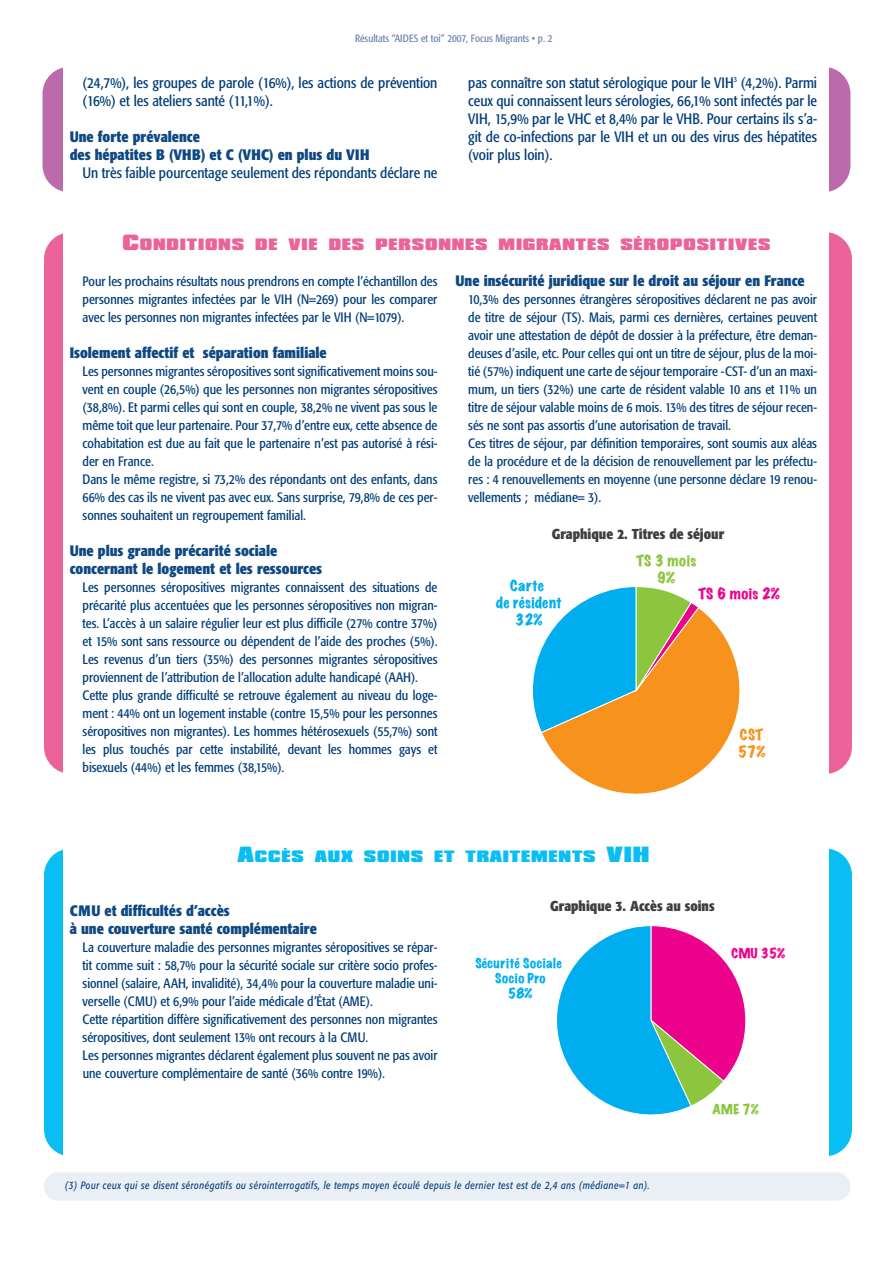
<style>
.page{position:relative;width:893px;height:1263px;background:#fff}
.page>*{position:absolute;margin:0;border:0;box-sizing:border-box;transform-origin:0 0}
.t1{font:condensed 15px/18px "Formata";color:#003d78}
.t2{font:700 condensed 15px/18px "Formata";color:#0f4882}
.t3{font:700 condensed 14.25px "Formata";color:#3e3e3f}
.t4{font:900 14.1px "Compacta BT";letter-spacing:.055em;color:#eb639a;scale:1.11 1}
.t5{font:900 14.1px "Compacta BT";letter-spacing:.055em;color:#09bef2;scale:1.11 1}
.t6{font:expanded 14.1px/17px "Marker Felt";color:#00aeef;text-align:center}
.t7{font:expanded 14.1px/17px "Marker Felt";letter-spacing:.03em;color:#8bc63e;text-align:center}
.t8{font:expanded 14.1px "Marker Felt";letter-spacing:.03em;color:#ed028c}
.t9{font:expanded 14.1px/17px "Marker Felt";color:#f7931d}
.t10{font:condensed 13.5px/18px "Formata";color:#003d78}
.t11{font:expanded 12.6px/15px "Marker Felt";letter-spacing:.035em;color:#00aeef;text-align:center}
.t12{font:expanded 12.6px "Marker Felt";color:#ed028c}
.t13{font:expanded 12.6px "Marker Felt";color:#8bc63e}
.t14{font:italic 10.5px "Formata";letter-spacing:.05em;color:#003d78;scale:.8 1}
.t15{font:condensed 10.5px "Formata";color:#6c83af}
.s1{font-size:18.9px}
</style>
<div class="page">
<div style="left:43px;top:67px;width:807px;height:125px;background:#bb6bab;border-radius:27px"></div>
<div style="left:64px;top:64px;width:765px;height:133px;background:#fff"></div>
<div style="left:44px;top:232px;width:808px;height:542px;background:#eb639a;border-radius:27px"></div>
<div style="left:64px;top:221px;width:765px;height:61px;background:#fff"></div>
<div style="left:64px;top:264px;width:765px;height:539px;background:#fff"></div>
<svg style="left:532px;top:586px;width:208px;height:209px"></svg>
<div style="left:44px;top:848px;width:808px;height:308px;background:#09bef2;border-radius:27px"></div>
<div style="left:64px;top:826px;width:765px;height:66px;background:#fff"></div>
<div style="left:64px;top:891px;width:765px;height:302px;background:#fff"></div>
<svg style="left:556px;top:925px;width:190px;height:190px"></svg>
<div style="left:44px;top:1172px;width:806px;height:28px;background:#eaeef5;border-radius:14px"></div>
<p class="t15" style="left:355px;top:33px;width:199px">Résultats “AIDES et toi” 2007, Focus Migrants • p. 2</p>
<p class="t1" style="left:83px;top:75px;width:356px">(24,7%), les groupes de parole (16%), les actions de prévention (16%) et les ateliers santé (11,1%).</p>
<p class="t2" style="left:70px;top:129px;width:301px">Une forte prévalence<br>des hépatites B (VHB) et C (VHC) en plus du VIH</p>
<p class="t1" style="left:83px;top:165px;width:356px">Un très faible pourcentage seulement des répondants déclare ne</p>
<p class="t1" style="left:468px;top:75px;width:350px;text-align:justify">pas connaître son statut sérologique pour le VIH<sup>3</sup> (4,2%). Parmi ceux qui connaissent leurs sérologies, 66,1% sont infectés par le VIH, 15,9% par le VHC et 8,4% par le VHB. Pour certains ils s’a&shy;git de co-infections par le VIH et un ou des virus des hépatites (voir plus loin).</p>
<p class="t4" style="left:122px;top:239px;width:585px"><span class="s1">C</span>ONDITIONS DE VIE DES PERSONNES MIGRANTES SÉROPOSITIVES</p>
<p class="t10" style="left:83px;top:273px;width:356px;text-align:justify">Pour les prochains résultats nous prendrons en compte l’échantillon des personnes migrantes infectées par le VIH (N=269) pour les comparer avec les personnes non migrantes infectées par le VIH (N=1079).</p>
<p class="t2" style="left:70px;top:345px;width:259px">Isolement affectif et séparation familiale</p>
<p class="t10" style="left:83px;top:363px;width:356px">Les personnes migrantes séropositives sont significativement moins sou&shy;vent en couple (26,5%) que les personnes non migrantes séropositives (38,8%). Et parmi celles qui sont en couple, 38,2% ne vivent pas sous le même toit que leur partenaire. Pour 37,7% d’entre eux, cette absence de cohabitation est due au fait que le partenaire n’est pas autorisé à rési&shy;der en France.<br>Dans le même registre, si 73,2% des répondants ont des enfants, dans 66% des cas ils ne vivent pas avec eux. Sans surprise, 79,8% de ces per&shy;sonnes souhaitent un regroupement familial.</p>
<p class="t2" style="left:70px;top:543px;width:254px">Une plus grande précarité sociale concernant le logement et les ressources</p>
<p class="t10" style="left:83px;top:579px;width:356px">Les personnes séropositives migrantes connaissent des situations de précarité plus accentuées que les personnes séropositives non migran&shy;tes. L’accès à un salaire régulier leur est plus difficile (27% contre 37%) et 15% sont sans ressource ou dépendent de l’aide des proches (5%).<br>Les revenus d’un tiers (35%) des personnes migrantes séropositives proviennent de l’attribution de l’allocation adulte handicapé (AAH).<br>Cette plus grande difficulté se retrouve également au niveau du loge&shy;ment : 44% ont un logement instable (contre 15,5% pour les personnes séropositives non migrantes). Les hommes hétérosexuels (55,7%) sont les plus touchés par cette instabilité, devant les hommes gays et bisexuels (44%) et les femmes (38,15%).</p>
<p class="t2" style="left:455px;top:273px;width:351px">Une insécurité juridique sur le droit au séjour en France</p>
<p class="t10" style="left:468px;top:291px;width:350px">10,3% des personnes étrangères séropositives déclarent ne pas avoir de titre de séjour (TS). Mais, parmi ces dernières, certaines peuvent avoir une attestation de dépôt de dossier à la préfecture, être deman&shy;deuses d’asile, etc. Pour celles qui ont un titre de séjour, plus de la moi&shy;tié (57%) indiquent une carte de séjour temporaire -CST- d’un an maxi&shy;mum, un tiers (32%) une carte de résident valable 10 ans et 11% un titre de séjour valable moins de 6 mois. 13% des titres de séjour recen&shy;sés ne sont pas assortis d’une autorisation de travail.<br>Ces titres de séjour, par définition temporaires, sont soumis aux aléas de la procédure et de la décision de renouvellement par les préfectu&shy;res : 4 renouvellements en moyenne (une personne déclare 19 renou&shy;vellements ; médiane= 3).</p>
<p class="t3" style="left:552px;top:528px;width:174px">Graphique 2. Titres de séjour</p>
<p class="t7" style="left:636px;top:551px;width:61px">TS 3 mois<br>9%</p>
<p class="t6" style="left:496px;top:577px;width:67px">Carte<br>de résident<br>32%</p>
<p class="t8" style="left:698px;top:584px;width:83px">TS 6 mois 2%</p>
<p class="t9" style="left:738px;top:725px;width:29px">CST<br>57%</p>
<p class="t5" style="left:238px;top:851px;width:372px"><span class="s1">A</span>CCÈS AUX SOINS ET TRAITEMENTS <span class="s1">VIH</span></p>
<p class="t2" style="left:70px;top:903px;width:249px">CMU et difficultés d’accès<br>à une couverture santé complémentaire</p>
<p class="t10" style="left:83px;top:939px;width:357px">La couverture maladie des personnes migrantes séropositives se répar&shy;tit comme suit : 58,7% pour la sécurité sociale sur critère socio profes&shy;sionnel (salaire, AAH, invalidité), 34,4% pour la couverture maladie uni&shy;verselle (CMU) et 6,9% pour l’aide médicale d’État (AME).<br>Cette répartition diffère significativement des personnes non migrantes séropositives, dont seulement 13% ont recours à la CMU.<br>Les personnes migrantes déclarent également plus souvent ne pas avoir une couverture complémentaire de santé (36% contre 19%).</p>
<p class="t3" style="left:550px;top:900px;width:166px">Graphique 3. Accès au soins</p>
<p class="t11" style="left:475px;top:955px;width:88px">Sécurité Sociale<br>Socio Pro<br>58%</p>
<p class="t12" style="left:732px;top:943px;width:55px">CMU 35%</p>
<p class="t14" style="left:65px;top:1181px;width:732px">(3) Pour ceux qui se disent séronégatifs ou sérointerrogatifs, le temps moyen écoulé depuis le dernier test est de 2,4 ans (médiane=1 an).</p>
<p class="t13" style="left:712px;top:1100px;width:48px">AME 7%</p>
</div>
